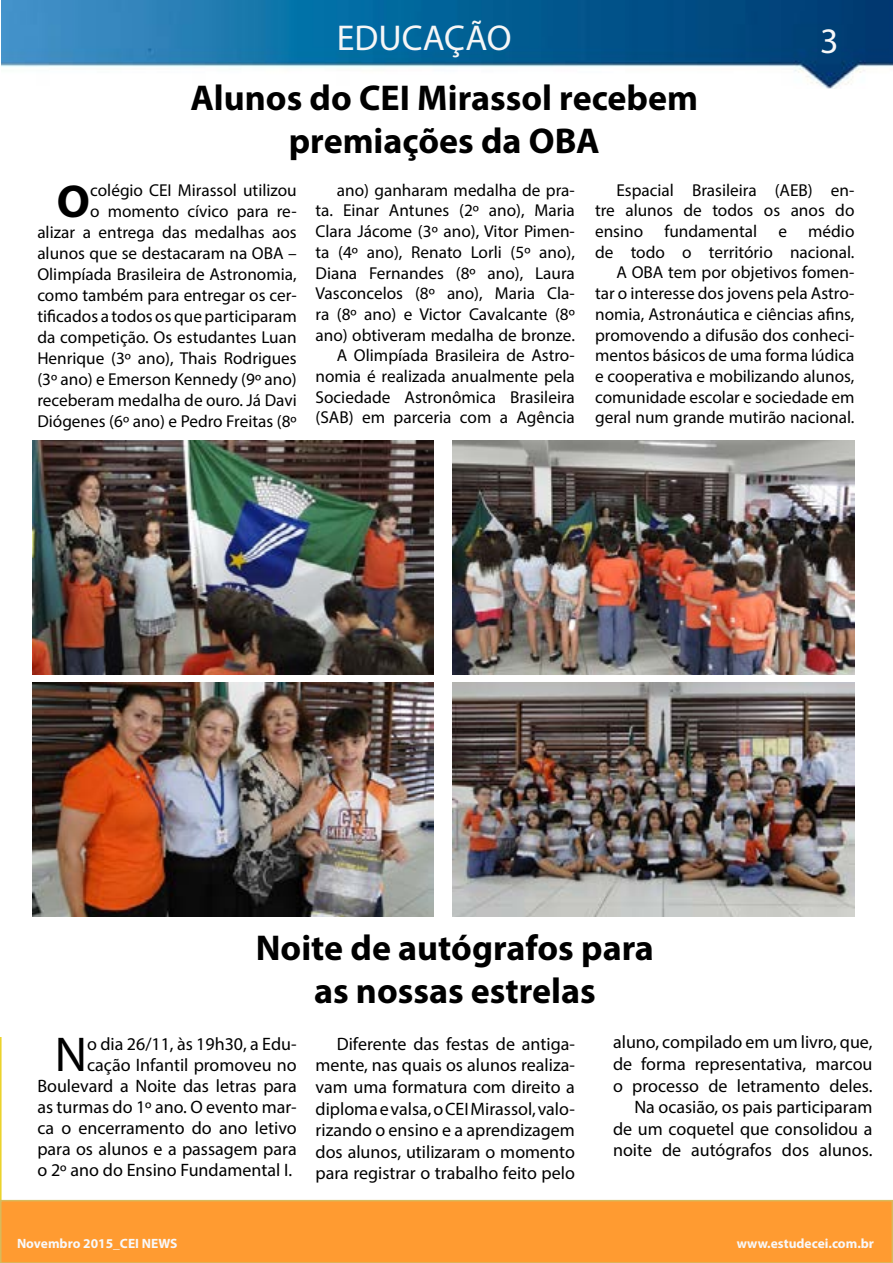
<style>
.page{position:relative;width:893px;height:1263px;background:#fff}
.page>*{position:absolute;margin:0;border:0;box-sizing:border-box;transform-origin:0 0}
.t1{font:49.2px "Myriad Pro";color:#000}
.t2{font:700 46.35px "Myriad Pro";color:#000}
.t3{font:700 36px/43.2px "Myriad Pro";color:#000;text-align:center}
.t4{font:36px "Myriad Pro";color:#f6f6f6}
.t5{font:36px "Myriad Pro";color:#f8f8f9}
.t6{font:18px/21.6px "Myriad Pro";color:#000;text-align:right}
.t7{font:17.25px/20.7px "Myriad Pro";color:#000;text-align:right}
.t8{font:700 13.5px "Myriad Pro";color:#f8f8f9}
</style>
<div class="page">
<img style="left:1px;top:0;width:892px;height:88px">
<svg style="left:0;top:1037px;width:2px;height:163px"></svg>
<div style="left:1px;top:1200px;width:891px;height:63px;background:#ff9b31"></div>
<div style="left:0;top:1200px;width:893px;height:63px;border:2px solid #d7b95d"></div>
<img style="left:32px;top:440px;width:402px;height:234px">
<img style="left:453px;top:440px;width:401px;height:234px">
<img style="left:32px;top:682px;width:402px;height:234px">
<img style="left:453px;top:682px;width:401px;height:234px">
<h3 class="t4" style="left:337px;top:16px;width:176px">EDUCAÇÃO</h3>
<h3 class="t5" style="left:820px;top:18px;width:20px">3</h3>
<h3 class="t3" style="left:191px;top:75px;width:509px">Alunos do CEI Mirassol recebem premiações da OBA</h3>
<p class="t7" style="left:37px;top:179px;width:261px">colégio CEI Mirassol utilizou<br>o momento cívico para re-<br>alizar a entrega das medalhas aos alunos que se destacaram na OBA – Olimpíada Brasileira de Astronomia, como também para entregar os cer&shy;tificados a todos os que participaram da competição. Os estudantes Luan Henrique (3º ano), Thais Rodrigues (3º ano) e Emerson Kennedy (9º ano) receberam medalha de ouro. Já Davi Diógenes (6º ano) e Pedro Freitas (8º</p>
<p class="t7" style="left:315px;top:179px;width:261px">ano) ganharam medalha de pra&shy;ta. Einar Antunes (2º ano), Maria Clara Jácome (3º ano), Vitor Pimen&shy;ta (4º ano), Renato Lorli (5º ano), Diana Fernandes (8º ano), Laura Vasconcelos (8º ano), Maria Cla&shy;ra (8º ano) e Victor Cavalcante (8º ano) obtiveram medalha de bronze.<br>A Olimpíada Brasileira de Astro&shy;nomia é realizada anualmente pela Sociedade Astronômica Brasileira (SAB) em parceria com a Agência</p>
<p class="t7" style="left:595px;top:179px;width:261px">Espacial Brasileira (AEB) en&shy;tre alunos de todos os anos do ensino fundamental e médio de todo o território nacional.<br>A OBA tem por objetivos fomen&shy;tar o interesse dos jovens pela Astro&shy;nomia, Astronáutica e ciências afins, promovendo a difusão dos conheci&shy;mentos básicos de uma forma lúdica e cooperativa e mobilizando alunos, comunidade escolar e sociedade em geral num grande mutirão nacional.</p>
<h2 class="t2" style="left:57px;top:171px;width:35px">O</h2>
<h3 class="t3" style="left:256px;top:925px;width:400px">Noite de autógrafos para as nossas estrelas</h3>
<p class="t6" style="left:37px;top:1033px;width:261px;line-height:21px">o dia 26/11, às 19h30, a Edu-<br>cação Infantil promoveu no<br>Boulevard a Noite das letras para as turmas do 1º ano. O evento mar&shy;ca o encerramento do ano letivo para os alunos e a passagem para o 2º ano do Ensino Fundamental I.</p>
<p class="t6" style="left:316px;top:1032px;width:261px;text-align:justify;text-indent:21px">Diferente das festas de antiga&shy;mente, nas quais os alunos realiza&shy;vam uma formatura com direito a diploma e valsa, o CEI Mirassol, valo&shy;rizando o ensino e a aprendizagem dos alunos, utilizaram o momento para registrar o trabalho feito pelo</p>
<p class="t6" style="left:613px;top:1031px;width:261px">aluno, compilado em um livro, que, de forma representativa, marcou o processo de letramento deles.<br>Na ocasião, os pais participaram de um coquetel que consolidou a noite de autógrafos dos alunos.</p>
<h1 class="t1" style="left:55px;top:1024px;width:34px">N</h1>
<p class="t8" style="left:17px;top:1234px;width:162px">Novembro 2015_CEI NEWS</p>
<p class="t8" style="left:737px;top:1234px;width:139px">www.estudecei.com.br</p>
</div>
